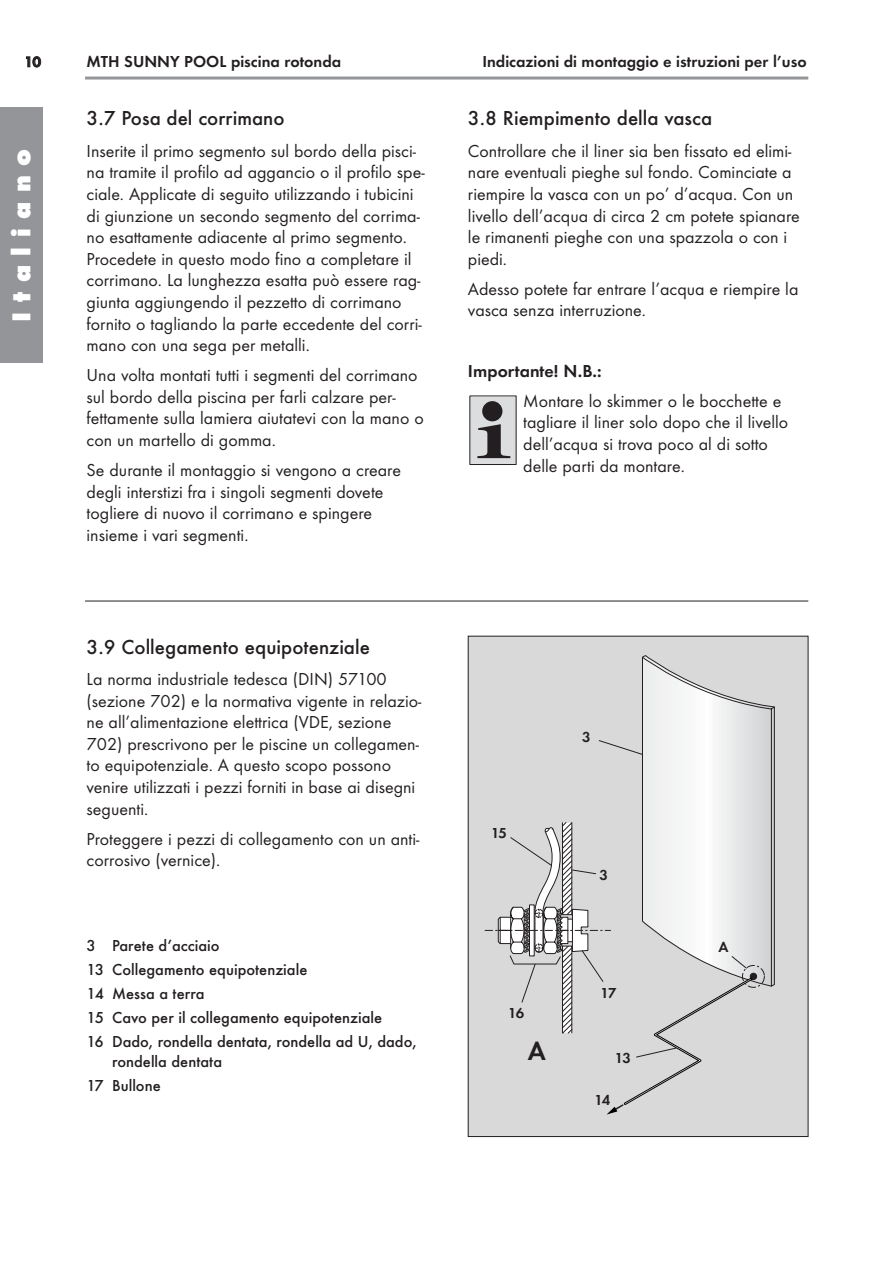
<style>
.page{position:relative;width:893px;height:1263px;background:#fff}
.page>*{position:absolute;margin:0;border:0;box-sizing:border-box;transform-origin:0 0}
.t1{font:800 27px "Function";letter-spacing:.355em;color:#fff}
.t2{font:700 27px "Function";color:#231f20}
.t3{font:500 21px "Function";color:#231f20}
.t4{font:18px/21.6px "Function";color:#231f20}
.t5{font:700 18px "Function";color:#231f20}
.t6{font:500 16.5px/24px "Function";color:#231f20}
.t7{font:700 16.5px "Function";color:#231f20}
.t8{font:700 15px "Function";letter-spacing:-.06em;color:#231f20}
</style>
<div class="page">
<div style="left:1px;top:108px;width:42px;height:255px;background:#939598"></div>
<hr style="left:85px;top:77px;width:723px;height:3px;background:#939598">
<hr style="left:85px;top:601px;width:723px;height:1px;background:#231f20">
<div style="left:468px;top:636px;width:339px;height:500px;background:#d9d9d9"></div>
<svg style="left:485px;top:656px;width:290px;height:459px"></svg>
<svg style="left:469px;top:395px;width:48px;height:70px;background:#aeaeaf"></svg>
<div style="left:482px;top:401px;width:20px;height:20px;background:#231f20;border-radius:50%"></div>
<p class="t8" style="left:24px;top:56px;width:18px">10</p>
<p class="t7" style="left:482px;top:54px;width:326px">Indicazioni di montaggio e istruzioni per l’uso</p>
<p class="t7" style="left:87px;top:54px;width:256px">MTH SUNNY POOL piscina rotonda</p>
<h1 class="t1" style="left:11px;top:322px;width:175px;rotate:-90deg">Italiano</h1>
<p class="t3" style="left:87px;top:110px;width:199px">3.7 Posa del corrimano</p>
<p class="t4" style="left:87px;top:142px;width:339px">Inserite il primo segmento sul bordo della pisci&shy;na tramite il profilo ad aggancio o il profilo spe&shy;ciale. Applicate di seguito utilizzando i tubicini di giunzione un secondo segmento del corrima&shy;no esattamente adiacente al primo segmento.<br>Procedete in questo modo fino a completare il corrimano. La lunghezza esatta può essere rag&shy;giunta aggiungendo il pezzetto di corrimano fornito o tagliando la parte eccedente del corri&shy;mano con una sega per metalli.</p>
<p class="t4" style="left:87px;top:366px;width:339px">Una volta montati tutti i segmenti del corrimano sul bordo della piscina per farli calzare per&shy;fettamente sulla lamiera aiutatevi con la mano o con un martello di gomma.</p>
<p class="t4" style="left:87px;top:461px;width:316px">Se durante il montaggio si vengono a creare degli interstizi fra i singoli segmenti dovete togliere di nuovo il corrimano e spingere insieme i vari segmenti.</p>
<p class="t3" style="left:87px;top:638px;width:285px">3.9 Collegamento equipotenziale</p>
<p class="t4" style="left:87px;top:670px;width:336px">La norma industriale tedesca (DIN) 57100 (sezione 702) e la normativa vigente in relazio&shy;ne all’alimentazione elettrica (VDE, sezione 702) prescrivono per le piscine un collegamen&shy;to equipotenziale. A questo scopo possono venire utilizzati i pezzi forniti in base ai disegni seguenti.</p>
<p class="t4" style="left:87px;top:829px;width:334px">Proteggere i pezzi di collegamento con un anti&shy;corrosivo (vernice).</p>
<p class="t6" style="left:87px;top:935px;width:331px">3 Parete d’acciaio<br>13 Collegamento equipotenziale<br>14 Messa a terra<br>15 Cavo per il collegamento equipotenziale<br>16 Dado, rondella dentata, rondella ad U, dado,</p>
<p class="t6" style="left:87px;top:1051px;width:137px;text-indent:26px">rondella dentata<br>17 Bullone</p>
<p class="t3" style="left:468px;top:110px;width:246px">3.8 Riempimento della vasca</p>
<p class="t4" style="left:468px;top:142px;width:333px">Controllare che il liner sia ben fissato ed elimi&shy;nare eventuali pieghe sul fondo. Cominciate a riempire la vasca con un po’ d’acqua. Con un livello dell’acqua di circa 2 cm potete spianare le rimanenti pieghe con una spazzola o con i piedi.</p>
<p class="t4" style="left:468px;top:280px;width:332px">Adesso potete far entrare l’acqua e riempire la vasca senza interruzione.</p>
<p class="t5" style="left:468px;top:363px;width:135px">Importante! N.B.:</p>
<p class="t4" style="left:523px;top:392px;width:266px">Montare lo skimmer o le bocchette e tagliare il liner solo dopo che il livello dell’acqua si trova poco al di sotto delle parti da montare.</p>
<p class="t8" style="left:491px;top:827px;width:18px">15</p>
<p class="t8" style="left:582px;top:731px;width:10px">3</p>
<p class="t8" style="left:599px;top:868px;width:10px">3</p>
<p class="t8" style="left:508px;top:1007px;width:18px">16</p>
<h1 class="t2" style="left:528px;top:1040px;width:20px">A</h1>
<p class="t8" style="left:600px;top:987px;width:18px">17</p>
<p class="t8" style="left:615px;top:1052px;width:18px">13</p>
<p class="t8" style="left:594px;top:1093px;width:17px">14</p>
<p class="t8" style="left:718px;top:941px;width:12px">A</p>
</div>
